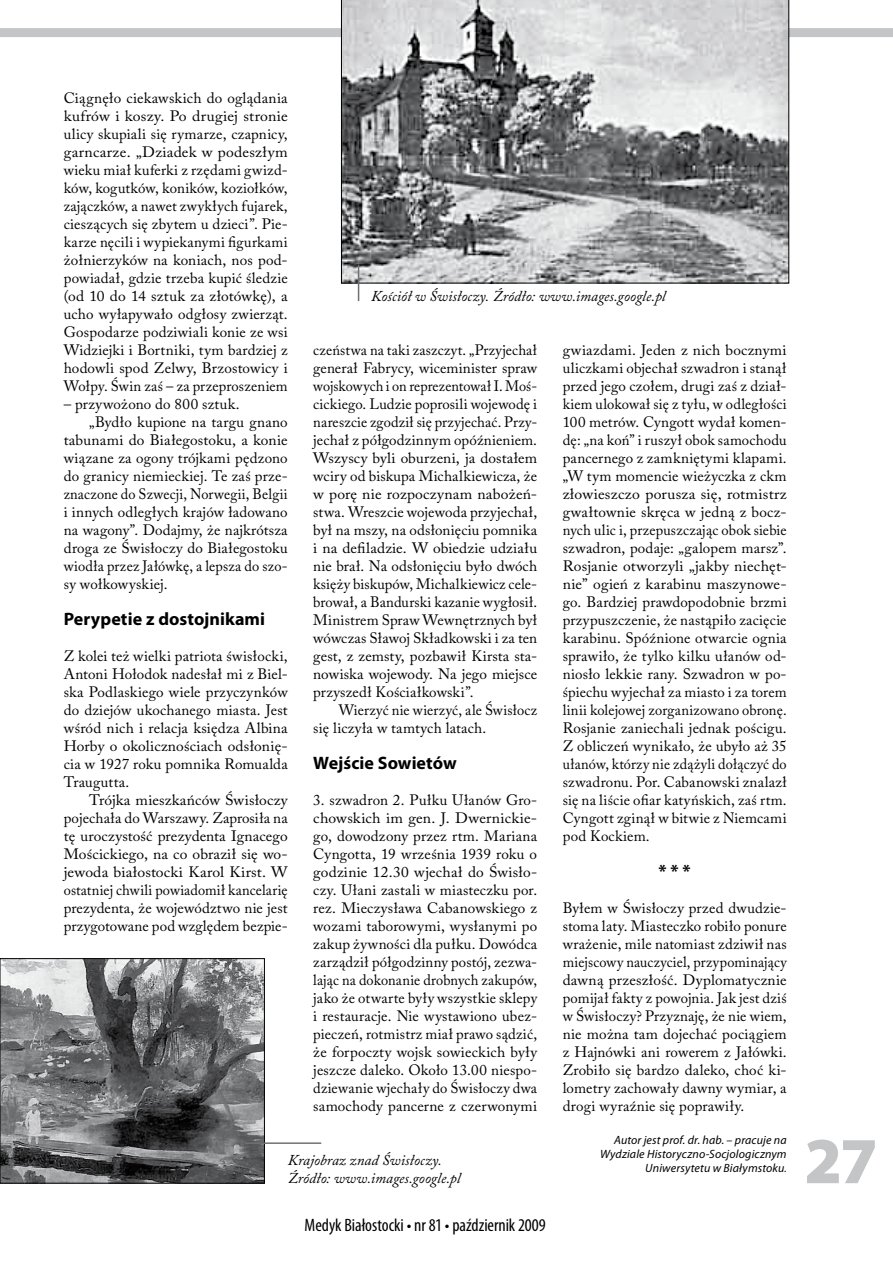
<style>
.page{position:relative;width:893px;height:1263px;background:#fff}
.page>*{position:absolute;margin:0;border:0;box-sizing:border-box;transform-origin:0 0}
.t1{font:900 66px "Myriad Pro";color:#c4c5c6}
.t2{font:700 18px "Myriad Pro";letter-spacing:.005em;color:#000}
.t3{font:condensed 18px "Myriad Pro";color:#000}
.t4{font:15px/18px "Adobe Caslon Pro";letter-spacing:.01em;color:#000;text-align:justify}
.t5{font:italic 15px/18px "Adobe Caslon Pro";letter-spacing:.005em;color:#000}
.t6{font:15px "Adobe Caslon Pro";letter-spacing:.01em;color:#000;scale:.95 1}
.t7{font:15px "Adobe Caslon Pro";letter-spacing:.01em;color:#000;scale:.96 1}
.t8{font:italic 12px/14.4px "Myriad Pro";letter-spacing:.01em;color:#000;text-align:right}
.s1{font-stretch:condensed}
</style>
<div class="page">
<div style="left:0;top:28px;width:893px;height:9px;background:#c4c5c6"></div>
<svg style="left:341px;top:0;width:448px;height:283px;background:#a2a2a4"></svg>
<img style="left:2px;top:960px;width:261px;height:221px">
<div style="left:0;top:958px;width:265px;height:225px;border:1px solid #000"></div>
<hr style="left:245px;top:1142px;width:76px;height:2px;background:#707172">
<hr style="left:358px;top:265px;width:1px;height:36px;background:#707172">
<p class="t4" style="left:64px;top:89px;width:225px">Ciągnęło ciekawskich do oglądania kufrów i koszy. Po drugiej stronie ulicy skupiali się rymarze, czapnicy, garncarze. „Dziadek w podeszłym wieku miał kuferki z rzędami gwizd&shy;ków, kogutków, koników, koziołków, zajączków, a nawet zwykłych fujarek, cieszących się zbytem u dzieci”. Pie&shy;karze nęcili i wypiekanymi figurkami żołnierzyków na koniach, nos pod&shy;powiadał, gdzie trzeba kupić śledzie (od 10 do 14 sztuk za złotówkę), a ucho wyłapywało odgłosy zwierząt.<br>Gospodarze podziwiali konie ze wsi Widziejki i Bortniki, tym bardziej z hodowli spod Zelwy, Brzostowicy i Wołpy. Świn zaś – za przeproszeniem</p>
<p class="t4" style="left:64px;top:395px;width:177px">– przywożono do 800 sztuk.</p>
<p class="t4" style="left:89px;top:413px;width:200px">„Bydło kupione na targu gnano</p>
<p class="t4" style="left:64px;top:431px;width:225px">tabunami do Białegostoku, a konie</p>
<p class="t4" style="left:64px;top:449px;width:225px">wiązane za ogony trójkami pędzono</p>
<p class="t4" style="left:64px;top:467px;width:225px">do granicy niemieckiej. Te zaś prze-</p>
<p class="t6" style="left:64px;top:485px;width:237px">znaczone do Szwecji, Norwegii, Belgii</p>
<p class="t4" style="left:64px;top:503px;width:225px">i innych odległych krajów ładowano</p>
<p class="t4" style="left:64px;top:521px;width:225px">na wagony”. Dodajmy, że najkrótsza</p>
<p class="t4" style="left:64px;top:539px;width:225px">droga ze Świsłoczy do Białegostoku</p>
<p class="t7" style="left:64px;top:557px;width:235px">wiodła przez Jałówkę, a lepsza do szo-</p>
<p class="t4" style="left:64px;top:575px;width:105px">sy wołkowyskiej.</p>
<p class="t2" style="left:64px;top:607px;width:203px">Perypetie z dostojnikami</p>
<p class="t4" style="left:64px;top:647px;width:225px">Z kolei też wielki patriota świsłocki, Antoni Hołodok nadesłał mi z Biel&shy;ska Podlaskiego wiele przyczynków do dziejów ukochanego miasta. Jest wśród nich i relacja księdza Albina Horby o okolicznościach odsłonię&shy;cia w 1927 roku pomnika Romualda Traugutta.</p>
<p class="t4" style="left:64px;top:791px;width:225px;text-indent:26px">Trójka mieszkańców Świsłoczy pojechała do Warszawy. Zaprosiła na tę uroczystość prezydenta Ignacego Mościckiego, na co obraził się wo&shy;jewoda białostocki Karol Kirst. W ostatniej chwili powiadomił kancelarię prezydenta, że województwo nie jest przygotowane pod względem bezpie-</p>
<p class="t5" style="left:371px;top:287px;width:296px">Kościół w Świsłoczy. Źródło: www.images.google.pl</p>
<p class="t4" style="left:313px;top:341px;width:225px">czeństwa na taki zaszczyt. „Przyjechał generał Fabrycy, wiceminister spraw wojskowych i on reprezentował I. Moś&shy;cickiego. Ludzie poprosili wojewodę i nareszcie zgodził się przyjechać. Przy&shy;jechał z półgodzinnym opóźnieniem.<br>Wszyscy byli oburzeni, ja dostałem wciry od biskupa Michalkiewicza, że w porę nie rozpoczynam nabożeń&shy;stwa. Wreszcie wojewoda przyjechał, był na mszy, na odsłonięciu pomnika i na defiladzie. W obiedzie udziału nie brał. Na odsłonięciu było dwóch księży biskupów, Michalkiewicz cele&shy;brował, a Bandurski kazanie wygłosił.<br>Ministrem Spraw Wewnętrznych był wówczas Sławoj Składkowski i za ten gest, z zemsty, pozbawił Kirsta sta&shy;nowiska wojewody. Na jego miejsce przyszedł Kościałkowski”.</p>
<p class="t4" style="left:313px;top:701px;width:225px;text-indent:26px">Wierzyć nie wierzyć, ale Świsłocz się liczyła w tamtych latach.</p>
<p class="t2" style="left:313px;top:751px;width:145px">Wejście Sowietów</p>
<p class="t4" style="left:313px;top:791px;width:225px">3. szwadron 2. Pułku Ułanów Gro&shy;chowskich im gen. J. Dwernickie&shy;go, dowodzony przez rtm. Mariana Cyngotta, 19 września 1939 roku o godzinie 12.30 wjechał do Świsło&shy;czy. Ułani zastali w miasteczku por. rez. Mieczysława Cabanowskiego z wozami taborowymi, wysłanymi po zakup żywności dla pułku. Dowódca zarządził półgodzinny postój, zezwa&shy;lając na dokonanie drobnych zakupów, jako że otwarte były wszystkie sklepy i restauracje. Nie wystawiono ubez&shy;pieczeń, rotmistrz miał prawo sądzić, że forpoczty wojsk sowieckich były jeszcze daleko. Około 13.00 niespo&shy;dziewanie wjechały do Świsłoczy dwa samochody pancerne z czerwonymi</p>
<p class="t4" style="left:563px;top:341px;width:225px">gwiazdami. Jeden z nich bocznymi uliczkami objechał szwadron i stanął przed jego czołem, drugi zaś z dział&shy;kiem ulokował się z tyłu, w odległości 100 metrów. Cyngott wydał komen&shy;dę: „na koń” i ruszył obok samochodu pancernego z zamkniętymi klapami. „W tym momencie wieżyczka z ckm złowieszczo porusza się, rotmistrz gwałtownie skręca w jedną z bocz&shy;nych ulic i, przepuszczając obok siebie szwadron, podaje: „galopem marsz”.<br>Rosjanie otworzyli „jakby niechęt&shy;nie” ogień z karabinu maszynowe&shy;go. Bardziej prawdopodobnie brzmi przypuszczenie, że nastąpiło zacięcie karabinu. Spóźnione otwarcie ognia sprawiło, że tylko kilku ułanów od&shy;niosło lekkie rany. Szwadron w po&shy;śpiechu wyjechał za miasto i za torem linii kolejowej zorganizowano obronę.<br>Rosjanie zaniechali jednak pościgu.<br>Z obliczeń wynikało, że ubyło aż 35 ułanów, którzy nie zdążyli dołączyć do szwadronu. Por. Cabanowski znalazł się na liście ofiar katyńskich, zaś rtm.<br>Cyngott zginął w bitwie z Niemcami pod Kockiem.</p>
<p class="t2" style="left:659px;top:859px;width:34px">* * *</p>
<p class="t4" style="left:563px;top:899px;width:225px">Byłem w Świsłoczy przed dwudzie&shy;stoma laty. Miasteczko robiło ponure wrażenie, mile natomiast zdziwił nas miejscowy nauczyciel, przypominający dawną przeszłość. Dyplomatycznie pomijał fakty z powojnia. Jak jest dziś w Świsłoczy? Przyznaję, że nie wiem, nie można tam dojechać pociągiem z Hajnówki ani rowerem z Jałówki.<br>Zrobiło się bardzo daleko, choć ki&shy;lometry zachowały dawny wymiar, a drogi wyraźnie się poprawiły.</p>
<p class="t8" style="left:600px;top:1132px;width:188px">Autor jest prof. dr. hab. – pracuje na<br>Wydziale Historyczno‑Socjologicznym<br>Uniwersytetu w Białymstoku<span class="s1">.</span></p>
<p class="t5" style="left:288px;top:1151px;width:174px">Krajobraz znad Świsłoczy.<br>Źródło: www.images.google.pl</p>
<p class="t3" style="left:305px;top:1214px;width:243px">Medyk Białostocki • nr 81 • październik 2009</p>
<h1 class="t1" style="left:804px;top:1117px;width:75px">27</h1>
</div>
